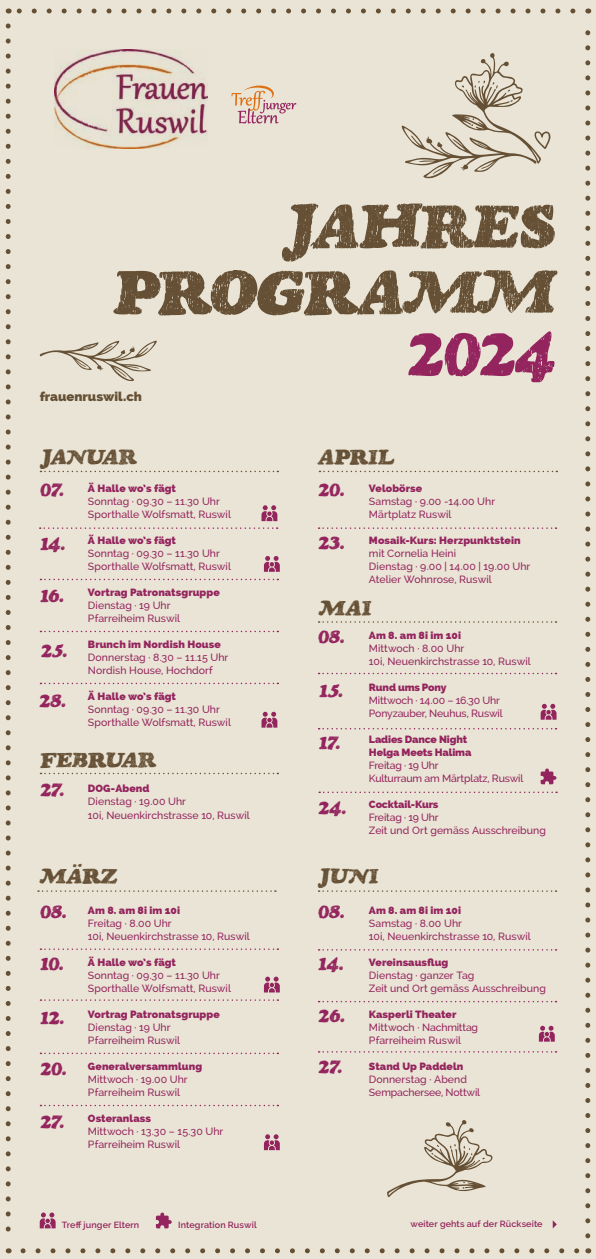
<style>
.page{position:relative;width:596px;height:1259px;background:#fff}
.page>*{position:absolute;margin:0;border:0;box-sizing:border-box;transform-origin:0 0}
.t1{font:64px/66px "Rinse";color:#665035;text-align:right}
.t2{font:64px "Rinse";color:#94245e}
.t3{font:22px "Rinse";letter-spacing:-.005em;color:#665035}
.t4{font:19px "Rinse";letter-spacing:.005em;color:#94245e}
.t5{font:800 13px "Raleway";color:#665035}
.t6{font:500 10.5px/13px "Raleway";letter-spacing:.005em;color:#94245e}
.t7{font:800 10.5px/13px "Raleway";letter-spacing:.005em;color:#94245e}
.t8{font:500 10.5px/13px "Raleway";letter-spacing:-.015em;color:#94245e}
.t9{font:500 10.5px/13px "Raleway";letter-spacing:-.02em;color:#94245e}
.t10{font:800 10.5px "Raleway";letter-spacing:-.015em;color:#94245e}
.t11{font:600 9px "Raleway";letter-spacing:.01em;color:#94245e}
</style>
<div class="page">
<div style="left:0;top:0;width:595px;height:1259px;background:#e9e4d5"></div>
<svg style="left:23px;top:1248px;width:557px;height:5px"></svg>
<svg style="left:16px;top:9px;width:556px;height:5px"></svg>
<svg style="left:6px;top:26px;width:5px;height:1227px"></svg>
<svg style="left:585px;top:9px;width:5px;height:1226px"></svg>
<svg style="left:40px;top:471px;width:238px;height:1px"></svg>
<svg style="left:40px;top:682px;width:238px;height:2px"></svg>
<svg style="left:40px;top:631px;width:238px;height:1px"></svg>
<svg style="left:40px;top:772px;width:238px;height:2px"></svg>
<svg style="left:38px;top:890px;width:238px;height:2px"></svg>
<svg style="left:40px;top:999px;width:238px;height:2px"></svg>
<svg style="left:40px;top:1052px;width:238px;height:2px"></svg>
<svg style="left:40px;top:1104px;width:238px;height:2px"></svg>
<svg style="left:318px;top:890px;width:238px;height:2px"></svg>
<svg style="left:319px;top:471px;width:238px;height:1px"></svg>
<svg style="left:318px;top:621px;width:238px;height:2px"></svg>
<svg style="left:156px;top:1212px;width:15px;height:16px"></svg>
<svg style="left:40px;top:1212px;width:16px;height:17px"></svg>
<svg style="left:264px;top:556px;width:16px;height:16px"></svg>
<svg style="left:264px;top:976px;width:16px;height:17px"></svg>
<svg style="left:318px;top:949px;width:238px;height:1px"></svg>
<svg style="left:264px;top:1134px;width:16px;height:16px"></svg>
<svg style="left:552px;top:1220px;width:4px;height:8px"></svg>
<svg style="left:40px;top:579px;width:238px;height:1px"></svg>
<svg style="left:261px;top:712px;width:17px;height:16px"></svg>
<svg style="left:538px;top:1025px;width:17px;height:17px"></svg>
<svg style="left:540px;top:704px;width:17px;height:16px"></svg>
<svg style="left:40px;top:505px;width:238px;height:24px"></svg>
<svg style="left:40px;top:948px;width:238px;height:2px"></svg>
<svg style="left:401px;top:53px;width:149px;height:125px"></svg>
<svg style="left:540px;top:768px;width:16px;height:16px"></svg>
<svg style="left:318px;top:673px;width:238px;height:1px"></svg>
<svg style="left:318px;top:728px;width:238px;height:1px"></svg>
<svg style="left:319px;top:791px;width:237px;height:2px"></svg>
<svg style="left:318px;top:1051px;width:238px;height:1px"></svg>
<svg style="left:387px;top:1120px;width:105px;height:77px"></svg>
<svg style="left:318px;top:527px;width:238px;height:2px"></svg>
<svg style="left:318px;top:1001px;width:238px;height:1px"></svg>
<img style="left:55px;top:49px;width:153px;height:99px">
<svg style="left:231px;top:86px;width:65px;height:37px"></svg>
<svg style="left:39px;top:341px;width:118px;height:40px"></svg>
<h1 class="t1" style="left:112px;top:194px;width:447px">JAHRES<br>PROGRAMM</h1>
<h1 class="t2" style="left:405px;top:316px;width:150px">2024</h1>
<p class="t5" style="left:40px;top:389px;width:104px">frauenruswil.ch</p>
<h2 class="t3" style="left:40px;top:443px;width:99px">JANUAR</h2>
<h2 class="t3" style="left:317px;top:443px;width:77px">APRIL</h2>
<p class="t7" style="left:88px;top:482px;width:89px">Ä Halle wo’s fägt</p>
<p class="t6" style="left:88px;top:495px;width:144px">Sonntag · 09.30 – 11.30 Uhr<br>Sporthalle Wolfsmatt, Ruswil</p>
<p class="t7" style="left:88px;top:534px;width:89px">Ä Halle wo’s fägt</p>
<p class="t6" style="left:88px;top:547px;width:144px">Sonntag · 09.30 – 11.30 Uhr<br>Sporthalle Wolfsmatt, Ruswil</p>
<p class="t7" style="left:88px;top:586px;width:133px">Vortrag Patronatsgruppe</p>
<p class="t6" style="left:88px;top:599px;width:94px">Dienstag · 19 Uhr<br>Pfarreiheim Ruswil</p>
<p class="t7" style="left:88px;top:638px;width:134px">Brunch im Nordish House</p>
<p class="t6" style="left:88px;top:651px;width:142px">Donnerstag · 8.30 – 11.15 Uhr<br>Nordish House, Hochdorf</p>
<p class="t7" style="left:88px;top:690px;width:89px">Ä Halle wo’s fägt</p>
<p class="t6" style="left:88px;top:703px;width:144px">Sonntag · 09.30 – 11.30 Uhr<br>Sporthalle Wolfsmatt, Ruswil</p>
<h3 class="t4" style="left:40px;top:478px;width:25px">07.</h3>
<h3 class="t4" style="left:317px;top:478px;width:28px">20.</h3>
<p class="t7" style="left:369px;top:482px;width:55px">Velobörse</p>
<p class="t6" style="left:369px;top:495px;width:128px">Samstag · 9.00 -14.00 Uhr<br>Märtplatz Ruswil</p>
<p class="t7" style="left:369px;top:534px;width:153px">Mosaik-Kurs: Herzpunktstein</p>
<p class="t6" style="left:369px;top:547px;width:163px">mit Cornelia Heini<br>Dienstag · 9.00 | 14.00 | 19.00 Uhr<br>Atelier Wohnrose, Ruswil</p>
<h3 class="t4" style="left:40px;top:532px;width:27px">14.</h3>
<h3 class="t4" style="left:317px;top:532px;width:28px">23.</h3>
<h3 class="t4" style="left:40px;top:585px;width:25px">16.</h3>
<h2 class="t3" style="left:318px;top:595px;width:53px">MAI</h2>
<h3 class="t4" style="left:317px;top:625px;width:28px">08.</h3>
<p class="t7" style="left:369px;top:629px;width:93px">Am 8. am 8i im 10i</p>
<p class="t6" style="left:369px;top:642px;width:163px">Mittwoch · 8.00 Uhr<br>10i, Neuenkirchstrasse 10, Ruswil</p>
<p class="t7" style="left:369px;top:681px;width:79px">Rund ums Pony</p>
<p class="t8" style="left:369px;top:694px;width:135px">Mittwoch · 14.00 – 16.30 Uhr<br>Ponyzauber, Neuhus, Ruswil</p>
<p class="t7" style="left:369px;top:733px;width:104px">Ladies Dance Night<br>Helga Meets Halima</p>
<p class="t9" style="left:369px;top:759px;width:156px">Freitag · 19 Uhr<br>Kulturraum am Märtplatz, Ruswil</p>
<p class="t10" style="left:369px;top:798px;width:71px">Cocktail-Kurs</p>
<p class="t6" style="left:369px;top:811px;width:178px">Freitag · 19 Uhr<br>Zeit und Ort gemäss Ausschreibung</p>
<h3 class="t4" style="left:41px;top:639px;width:28px">25.</h3>
<h3 class="t4" style="left:319px;top:679px;width:25px">15.</h3>
<h3 class="t4" style="left:318px;top:732px;width:23px">17.</h3>
<h3 class="t4" style="left:39px;top:690px;width:28px">28.</h3>
<h2 class="t3" style="left:40px;top:747px;width:119px">FEBRUAR</h2>
<h3 class="t4" style="left:40px;top:779px;width:25px">27.</h3>
<p class="t7" style="left:88px;top:782px;width:63px">DOG-Abend</p>
<p class="t6" style="left:88px;top:795px;width:163px">Dienstag · 19.00 Uhr<br>10i, Neuenkirchstrasse 10, Ruswil</p>
<h3 class="t4" style="left:318px;top:796px;width:29px">24.</h3>
<h2 class="t3" style="left:40px;top:863px;width:78px">MÄRZ</h2>
<h2 class="t3" style="left:317px;top:863px;width:61px">JUNI</h2>
<h3 class="t4" style="left:40px;top:900px;width:28px">08.</h3>
<h3 class="t4" style="left:40px;top:953px;width:25px">10.</h3>
<h3 class="t4" style="left:40px;top:1006px;width:26px">12.</h3>
<h3 class="t4" style="left:40px;top:1058px;width:28px">20.</h3>
<h3 class="t4" style="left:40px;top:1110px;width:25px">27.</h3>
<p class="t7" style="left:88px;top:904px;width:93px">Am 8. am 8i im 10i</p>
<p class="t6" style="left:88px;top:917px;width:163px">Freitag · 8.00 Uhr<br>10i, Neuenkirchstrasse 10, Ruswil</p>
<p class="t7" style="left:88px;top:956px;width:89px">Ä Halle wo’s fägt</p>
<p class="t6" style="left:88px;top:969px;width:144px">Sonntag · 09.30 – 11.30 Uhr<br>Sporthalle Wolfsmatt, Ruswil</p>
<p class="t7" style="left:88px;top:1008px;width:133px">Vortrag Patronatsgruppe</p>
<p class="t6" style="left:88px;top:1021px;width:94px">Dienstag · 19 Uhr<br>Pfarreiheim Ruswil</p>
<p class="t7" style="left:88px;top:1060px;width:116px">Generalversammlung</p>
<p class="t6" style="left:88px;top:1073px;width:101px">Mittwoch · 19.00 Uhr<br>Pfarreiheim Ruswil</p>
<p class="t7" style="left:88px;top:1112px;width:65px">Osteranlass</p>
<p class="t6" style="left:88px;top:1125px;width:137px">Mittwoch · 13.30 – 15.30 Uhr<br>Pfarreiheim Ruswil</p>
<h3 class="t4" style="left:317px;top:900px;width:28px">08.</h3>
<h3 class="t4" style="left:317px;top:953px;width:27px">14.</h3>
<h3 class="t4" style="left:317px;top:1004px;width:28px">26.</h3>
<h3 class="t4" style="left:317px;top:1056px;width:25px">27.</h3>
<p class="t7" style="left:369px;top:904px;width:93px">Am 8. am 8i im 10i</p>
<p class="t6" style="left:369px;top:917px;width:163px">Samstag · 8.00 Uhr<br>10i, Neuenkirchstrasse 10, Ruswil</p>
<p class="t7" style="left:369px;top:956px;width:81px">Vereinsausflug</p>
<p class="t6" style="left:369px;top:969px;width:178px">Dienstag · ganzer Tag<br>Zeit und Ort gemäss Ausschreibung</p>
<p class="t7" style="left:369px;top:1008px;width:89px">Kasperli Theater</p>
<p class="t6" style="left:369px;top:1021px;width:111px">Mittwoch · Nachmittag<br>Pfarreiheim Ruswil</p>
<p class="t7" style="left:369px;top:1060px;width:96px">Stand Up Paddeln</p>
<p class="t6" style="left:369px;top:1073px;width:113px">Donnerstag · Abend<br>Sempachersee, Nottwil</p>
<p class="t11" style="left:62px;top:1220px;width:79px">Treff junger Eltern</p>
<p class="t11" style="left:178px;top:1220px;width:80px">Integration Ruswil</p>
<p class="t11" style="left:410px;top:1218px;width:133px">weiter gehts auf der Rückseite</p>
</div>
